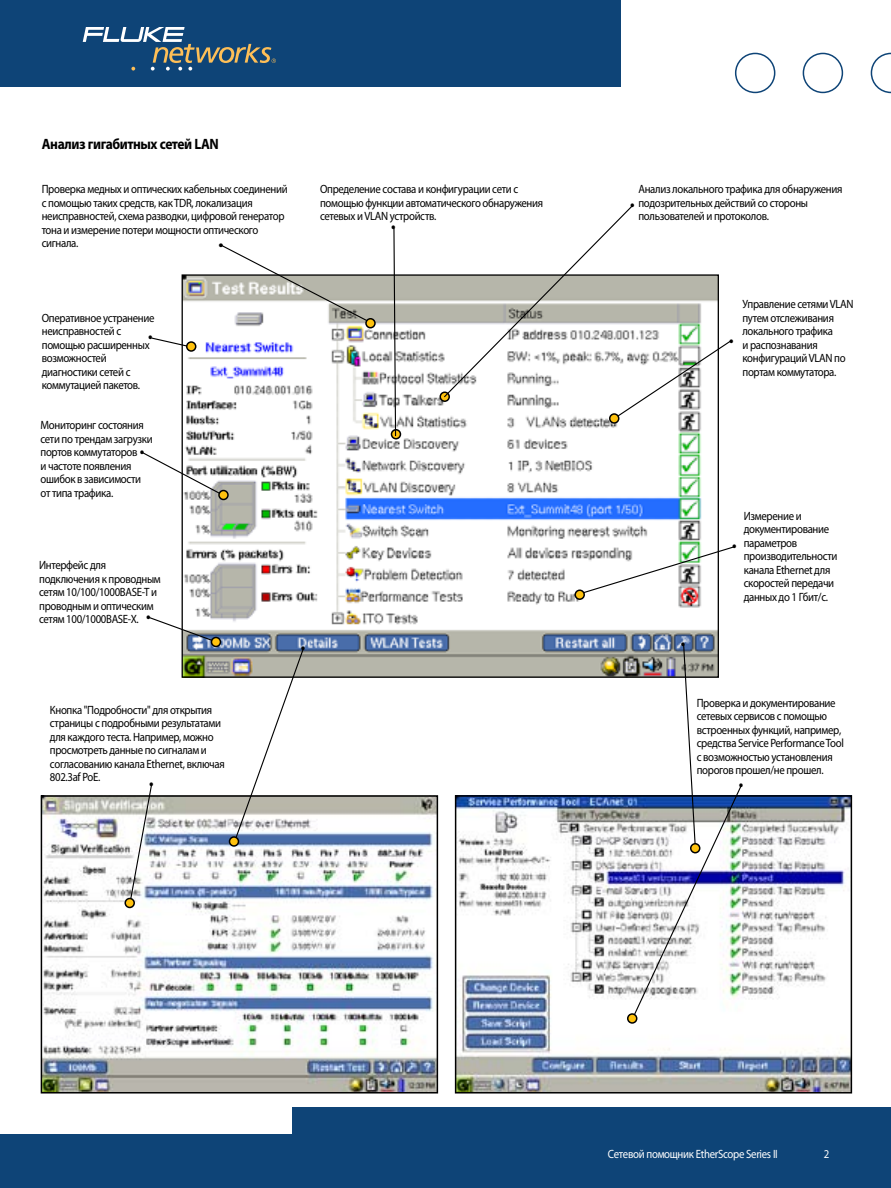
<style>
.page{position:relative;width:891px;height:1188px;background:#fff}
.page>*{position:absolute;margin:0;border:0;box-sizing:border-box;transform-origin:0 0}
.t1{font:18px "Myriad Pro";color:#000;scale:.9 1}
.t2{font:18px "Myriad Pro";color:#000}
.t3{font:700 15px "Myriad Pro";letter-spacing:-.03em;color:#000;scale:.9 1}
.t4{font:12px/13.5px "Myriad Pro";letter-spacing:-.03em;color:#000;scale:.9 1}
.t5{font:12px "Myriad Pro";letter-spacing:-.03em;color:#fff;scale:.9 1}
</style>
<div class="page">
<div style="left:292px;top:1107px;width:599px;height:81px;background:#0e4477"></div>
<div style="left:0;top:1134px;width:319px;height:54px;background:#0e4477"></div>
<svg style="left:871px;top:53px;width:20px;height:40px"></svg>
<div style="left:803px;top:53px;width:40px;height:40px;border:2px solid #0e4477;border-radius:50%"></div>
<div style="left:735px;top:53px;width:40px;height:40px;border:2px solid #0e4477;border-radius:50%"></div>
<div style="left:0;top:0;width:621px;height:86px;background:#0e4477"></div>
<svg style="left:83px;top:27px;width:193px;height:44px"></svg>
<img style="left:184px;top:276px;width:533px;height:400px">
<img style="left:44px;top:798px;width:391px;height:293px">
<div style="left:41px;top:795px;width:397px;height:299px;border:2px solid #000"></div>
<img style="left:458px;top:798px;width:391px;height:293px">
<div style="left:455px;top:795px;width:397px;height:299px;border:2px solid #000"></div>
<svg style="left:578px;top:545px;width:157px;height:50px"></svg>
<div style="left:575px;top:590px;width:9px;height:9px;background:#ffc20e;border-radius:50%"></div>
<div style="left:575px;top:590px;width:10px;height:10px;border:2px solid #000;border-radius:50%"></div>
<div style="left:609px;top:413px;width:10px;height:11px;border:2px solid #000;border-radius:50%"></div>
<div style="left:440px;top:392px;width:9px;height:9px;background:#151412;border-radius:50%"></div>
<div style="left:440px;top:392px;width:10px;height:10px;border:2px solid #000;border-radius:50%"></div>
<div style="left:392px;top:430px;width:8px;height:9px;background:#ffc20e;border-radius:50%"></div>
<div style="left:391px;top:429px;width:10px;height:10px;border:2px solid #000;border-radius:50%"></div>
<div style="left:366px;top:319px;width:9px;height:9px;background:#ffc20e;border-radius:50%"></div>
<div style="left:365px;top:318px;width:11px;height:10px;border:2px solid #000;border-radius:50%"></div>
<svg style="left:151px;top:337px;width:39px;height:11px"></svg>
<div style="left:187px;top:342px;width:9px;height:9px;background:#ffc20e;border-radius:50%"></div>
<div style="left:186px;top:341px;width:10px;height:11px;border:2px solid #000;border-radius:50%"></div>
<svg style="left:142px;top:451px;width:82px;height:46px"></svg>
<div style="left:219px;top:491px;width:9px;height:9px;background:#ffc20e;border-radius:50%"></div>
<div style="left:218px;top:490px;width:11px;height:10px;border:2px solid #000;border-radius:50%"></div>
<svg style="left:148px;top:616px;width:68px;height:27px"></svg>
<div style="left:212px;top:638px;width:8px;height:8px;background:#ffc20e;border-radius:50%"></div>
<div style="left:211px;top:637px;width:10px;height:10px;border:2px solid #000;border-radius:50%"></div>
<svg style="left:128px;top:784px;width:25px;height:124px"></svg>
<div style="left:125px;top:899px;width:9px;height:8px;background:#ffc20e;border-radius:50%"></div>
<div style="left:125px;top:898px;width:10px;height:10px;border:2px solid #000;border-radius:50%"></div>
<svg style="left:234px;top:648px;width:71px;height:193px"></svg>
<div style="left:230px;top:837px;width:8px;height:9px;background:#ffc20e;border-radius:50%"></div>
<div style="left:229px;top:836px;width:10px;height:11px;border:2px solid #000;border-radius:50%"></div>
<svg style="left:632px;top:644px;width:111px;height:375px"></svg>
<div style="left:628px;top:1014px;width:9px;height:9px;background:#ffc20e;border-radius:50%"></div>
<div style="left:627px;top:1013px;width:10px;height:11px;border:2px solid #000;border-radius:50%"></div>
<svg style="left:443px;top:204px;width:289px;height:217px"></svg>
<svg style="left:393px;top:228px;width:4px;height:209px"></svg>
<svg style="left:219px;top:244px;width:150px;height:78px"></svg>
<p class="t3" style="left:42px;top:135px;width:198px">Анализ гигабитных сетей LAN</p>
<p class="t4" style="left:42px;top:183px;width:275px">Проверка медных и оптических кабельных соединений с помощью таких средств, как TDR, локализация неисправностей, схема разводки, цифровой генератор тона и измерение потери мощности оптического сигнала.</p>
<p class="t4" style="left:320px;top:183px;width:249px">Определение состава и конфигурации сети с помощью функции автоматического обнаружения сетевых и VLAN устройств.</p>
<p class="t4" style="left:638px;top:183px;width:228px">Анализ локального трафика для обнаружения подозрительных действий со стороны пользователей и протоколов.</p>
<h1 class="t1" style="left:630px;top:194px;width:7px">•</h1>
<h1 class="t1" style="left:391px;top:216px;width:7px">•</h1>
<h1 class="t2" style="left:218px;top:234px;width:7px">•</h1>
<p class="t4" style="left:42px;top:311px;width:127px">Оперативное устранение неисправностей с помощью расширенных возможностей диагностики сетей с коммутацией пакетов.</p>
<p class="t4" style="left:41px;top:419px;width:126px">Мониторинг состояния сети по трендам загрузки портов коммутаторов<br>и частоте появления ошибок в зависимости от типа трафика.</p>
<h1 class="t1" style="left:148px;top:327px;width:7px">•</h1>
<h1 class="t1" style="left:140px;top:441px;width:7px">•</h1>
<p class="t4" style="left:39px;top:559px;width:137px">Интерфейс для подключения к проводным сетям 10/100/1000BASE-T и проводным и оптическим сетям 100/1000BASE-X.</p>
<h1 class="t1" style="left:146px;top:606px;width:7px">•</h1>
<p class="t4" style="left:50px;top:703px;width:196px">Кнопка "Подробности" для открытия страницы с подробными результатами для каждого теста. Например, можно просмотреть данные по сигналам и согласованию канала Ethernet, включая<br>802.3af PoE.</p>
<h1 class="t1" style="left:149px;top:773px;width:7px">•</h1>
<h1 class="t1" style="left:301px;top:637px;width:7px">•</h1>
<h1 class="t1" style="left:729px;top:330px;width:7px">•</h1>
<p class="t4" style="left:743px;top:298px;width:125px">Управление сетями VLAN путем отслеживания локального трафика<br>и распознавания конфигураций VLAN по портам коммутатора.</p>
<h1 class="t1" style="left:681px;top:633px;width:7px">•</h1>
<p class="t4" style="left:744px;top:509px;width:106px">Измерение и документирование параметров производительности канала Ethernet для скоростей передачи данных до 1 Гбит/с.</p>
<h1 class="t1" style="left:732px;top:536px;width:7px">•</h1>
<p class="t4" style="left:697px;top:696px;width:165px">Проверка и документирование сетевых сервисов с помощью встроенных функций, например, средства Service Performance Tool с возможностью установления порогов прошел/не прошел.</p>
<h1 class="t1" style="left:739px;top:774px;width:7px">•</h1>
<p class="t5" style="left:608px;top:1147px;width:190px">Сетевой помощник EtherScope Series II</p>
<p class="t5" style="left:824px;top:1147px;width:8px">2</p>
</div>
